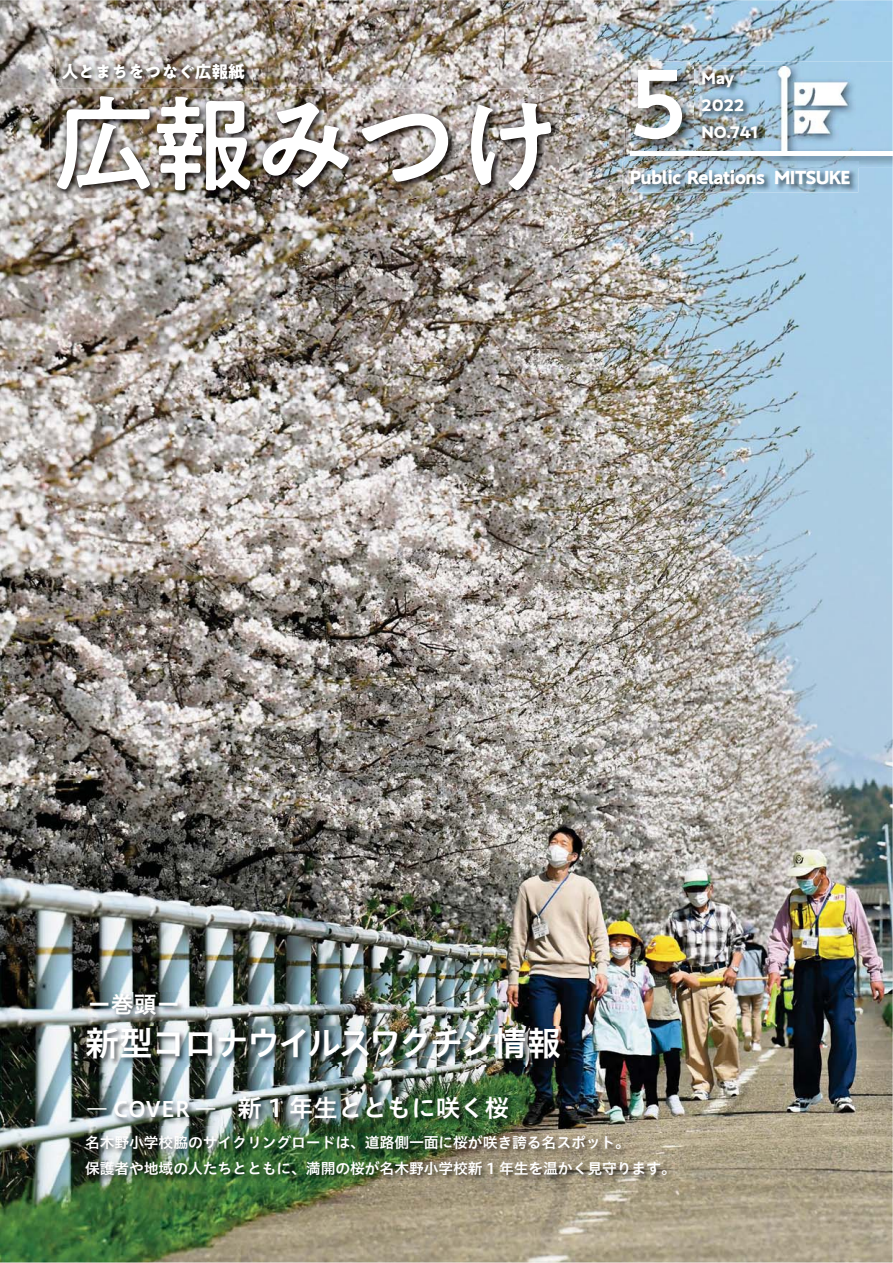
<style>
.page{position:relative;width:893px;height:1263px;background:#fff}
.page>*{position:absolute;margin:0;border:0;box-sizing:border-box;transform-origin:0 0}
.t1{font:110.55px "PA1 Gothic Std Medium 90 msp RKSJ H";color:#fff}
.t2{font:85.05px "UD Shin Go Pro De Bold 90 msp RKSJ H";color:#fff}
.t3{font:34.05px "Hiragino UD Sans Std W6 90 msp RKSJ H";letter-spacing:-.08em;color:#fff}
.t4{font:24.45px "Hiragino UD Sans Std W6 90 msp RKSJ H";color:#fff}
.t5{font:23.1px "Hiragino UD Sans Std W6 90 msp RKSJ H";color:#fff}
.t6{font:18px "PA1 Gothic Std Bold 90 msp RKSJ H";letter-spacing:-.04em;color:#fff}
.t7{font:16.95px "PA1 Gothic Std Bold 90 msp RKSJ H";letter-spacing:-.02em;color:#fff}
.t8{font:15.9px/26.5px "PA1 Gothic Std Bold 90 msp RKSJ H";letter-spacing:-.01em;color:#fff}
.t9{font:14.85px/26.1px "Hiragino UD Sans Std W6 90 msp RKSJ H";letter-spacing:-.01em;color:#fff}
.s1{font-size:104.1px}
.s2{font-size:21.3px}
</style>
<div class="page">
<img style="left:0;top:0;width:893px;height:1263px">
<img style="left:89px;top:992px;width:96px;height:30px">
<img style="left:85px;top:1026px;width:482px;height:40px">
<svg style="left:252px;top:62px;width:1px;height:25px"></svg>
<img style="left:55px;top:56px;width:197px;height:31px">
<img style="left:61px;top:62px;width:191px;height:25px">
<img style="left:50px;top:89px;width:509px;height:109px">
<img style="left:625px;top:62px;width:268px;height:105px">
<img style="left:769px;top:67px;width:86px;height:85px">
<hr style="left:630px;top:152px;width:263px;height:4px;background:#fff">
<img style="left:695px;top:66px;width:70px;height:79px">
<img style="left:701px;top:72px;width:63px;height:73px">
<img style="left:622px;top:161px;width:236px;height:32px">
<img style="left:625px;top:161px;width:233px;height:6px">
<img style="left:630px;top:168px;width:227px;height:24px">
<img style="left:631px;top:67px;width:66px;height:85px">
<img style="left:695px;top:67px;width:2px;height:78px">
<img style="left:627px;top:62px;width:62px;height:85px">
<img style="left:631px;top:67px;width:58px;height:80px">
<img style="left:86px;top:1099px;width:137px;height:26px">
<img style="left:237px;top:1095px;width:278px;height:32px">
<img style="left:84px;top:1134px;width:590px;height:49px">
<p class="t7" style="left:62px;top:65px;width:185px">人とまちをつなぐ広報紙</p>
<h1 class="t1" style="left:53px;top:103px;width:513px"><span class="s1">広報</span>みつけ</h1>
<h2 class="t2" style="left:630px;top:74px;width:58px">5</h2>
<p class="t8" style="left:701px;top:67px;width:60px">May<br>2022　<br>NO.741</p>
<p class="t6" style="left:630px;top:170px;width:223px">Public Relations MITSUKE</p>
<h3 class="t5" style="left:88px;top:996px;width:94px">ー巻頭ー</h3>
<h3 class="t3" style="left:85px;top:1030px;width:478px">新型コロナウイルスワクチン情報</h3>
<h3 class="t4" style="left:86px;top:1099px;width:424px"><span class="s2">― COVER ―</span> 新 1 年生とともに咲く桜</h3>
<p class="t9" style="left:85px;top:1132px;width:592px">名木野小学校脇のサイクリングロードは、道路側一面に桜が咲き誇る名スポット。<br>保護者や地域の人たちとともに、満開の桜が名木野小学校新 1 年生を温かく見守ります。</p>
</div>
